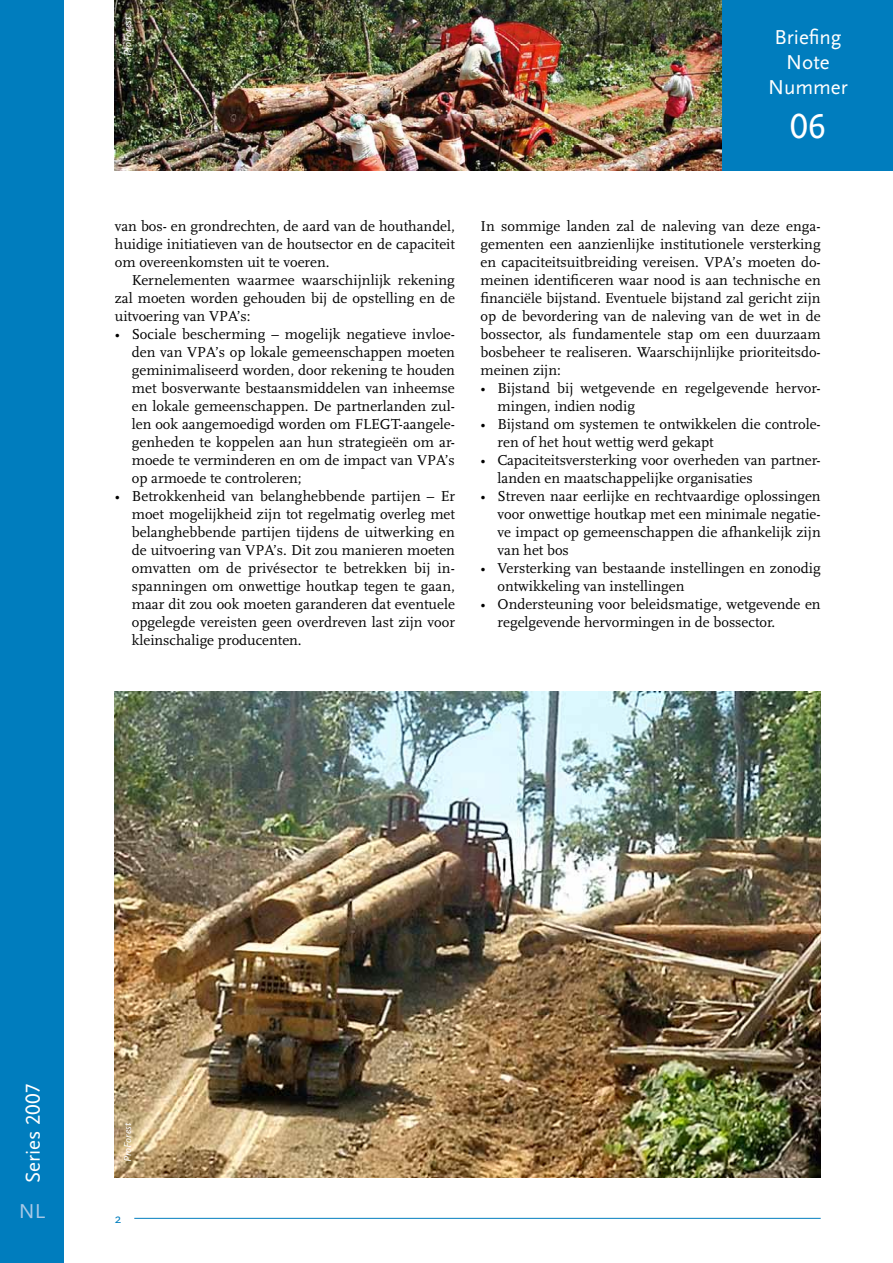
<style>
.page{position:relative;width:893px;height:1263px;background:#fff}
.page>*{position:absolute;margin:0;border:0;box-sizing:border-box;transform-origin:0 0}
.t1{font:36px "Scala Sans LF";color:#fff}
.t2{font:21px/25.2px "Scala Sans LF";color:#fff;text-align:center}
.t3{font:21px "Scala Sans LF";color:#a7c8e6}
.t4{font:15px/18px "Scala LF";color:#000;text-align:justify}
.t5{font:13.5px "Scala Sans";color:#007dbe}
.t6{font:italic 10.5px "Scala Sans LF";color:#fff}
</style>
<div class="page">
<img style="left:115px;top:0;width:608px;height:170px">
<div style="left:723px;top:0;width:170px;height:170px;background:#007dbe"></div>
<div style="left:0;top:0;width:64px;height:1263px;background:#007dbe"></div>
<hr style="left:134px;top:1218px;width:687px;height:1px;background:#007dbe">
<img style="left:114px;top:691px;width:707px;height:487px">
<p class="t6" style="left:122px;top:56px;width:40px;rotate:-90deg">ProForest</p>
<h2 class="t2" style="left:768px;top:25px;width:81px">Briefing<br>Note<br>Nummer</h2>
<h1 class="t1" style="left:790px;top:106px;width:37px">06</h1>
<p class="t4" style="left:115px;top:217px;width:342px">van bos- en grondrechten, de aard van de houthandel, huidige initiatieven van de houtsector en de capaciteit om overeenkomsten uit te voeren.</p>
<p class="t4" style="left:115px;top:271px;width:342px;text-indent:17px">Kernelementen waarmee waarschijnlijk rekening zal moeten worden gehouden bij de opstelling en de uitvoering van VPA’s:</p>
<p class="t4" style="left:132px;top:325px;width:325px;text-indent:-17px">• Sociale bescherming – mogelijk negatieve invloe&shy;den van VPA’s op lokale gemeenschappen moeten geminimaliseerd worden, door rekening te houden met bosverwante bestaansmiddelen van inheemse en lokale gemeenschappen. De partnerlanden zul&shy;len ook aangemoedigd worden om FLEGT-aangele&shy;genheden te koppelen aan hun strategieën om ar&shy;moede te verminderen en om de impact van VPA’s op armoede te controleren;</p>
<p class="t4" style="left:132px;top:487px;width:325px;text-indent:-17px">• Betrokkenheid van belanghebbende partijen – Er moet mogelijkheid zijn tot regelmatig overleg met belanghebbende partijen tijdens de uitwerking en de uitvoering van VPA’s. Dit zou manieren moeten omvatten om de privésector te betrekken bij in&shy;spanningen om onwettige houtkap tegen te gaan, maar dit zou ook moeten garanderen dat eventuele opgelegde vereisten geen overdreven last zijn voor kleinschalige producenten.</p>
<p class="t4" style="left:480px;top:217px;width:342px">In sommige landen zal de naleving van deze enga&shy;gementen een aanzienlijke institutionele versterking en capaciteitsuitbreiding vereisen. VPA’s moeten do&shy;meinen identificeren waar nood is aan technische en financiële bijstand. Eventuele bijstand zal gericht zijn op de bevordering van de naleving van de wet in de bossector, als fundamentele stap om een duurzaam bosbeheer te realiseren. Waarschijnlijke prioriteitsdo&shy;meinen zijn:</p>
<p class="t4" style="left:497px;top:379px;width:325px;text-indent:-17px">• Bijstand bij wetgevende en regelgevende hervor&shy;mingen, indien nodig</p>
<p class="t4" style="left:497px;top:415px;width:325px;text-indent:-17px">• Bijstand om systemen te ontwikkelen die controle&shy;ren of het hout wettig werd gekapt</p>
<p class="t4" style="left:497px;top:451px;width:325px;text-indent:-17px">• Capaciteitsversterking voor overheden van partner&shy;landen en maatschappelijke organisaties</p>
<p class="t4" style="left:497px;top:487px;width:325px;text-indent:-17px">• Streven naar eerlijke en rechtvaardige oplossingen voor onwettige houtkap met een minimale negatie&shy;ve impact op gemeenschappen die afhankelijk zijn van het bos</p>
<p class="t4" style="left:497px;top:559px;width:325px;text-indent:-17px">• Versterking van bestaande instellingen en zonodig ontwikkeling van instellingen</p>
<p class="t4" style="left:497px;top:595px;width:325px;text-indent:-17px">• Ondersteuning voor beleidsmatige, wetgevende en regelgevende hervormingen in de bossector.</p>
<h2 class="t2" style="left:21px;top:1183px;width:101px;rotate:-90deg">Series 2007</h2>
<h2 class="t3" style="left:19px;top:1200px;width:28px">NL</h2>
<p class="t6" style="left:122px;top:1162px;width:40px;rotate:-90deg">ProForest</p>
<p class="t5" style="left:115px;top:1211px;width:8px">2</p>
</div>
